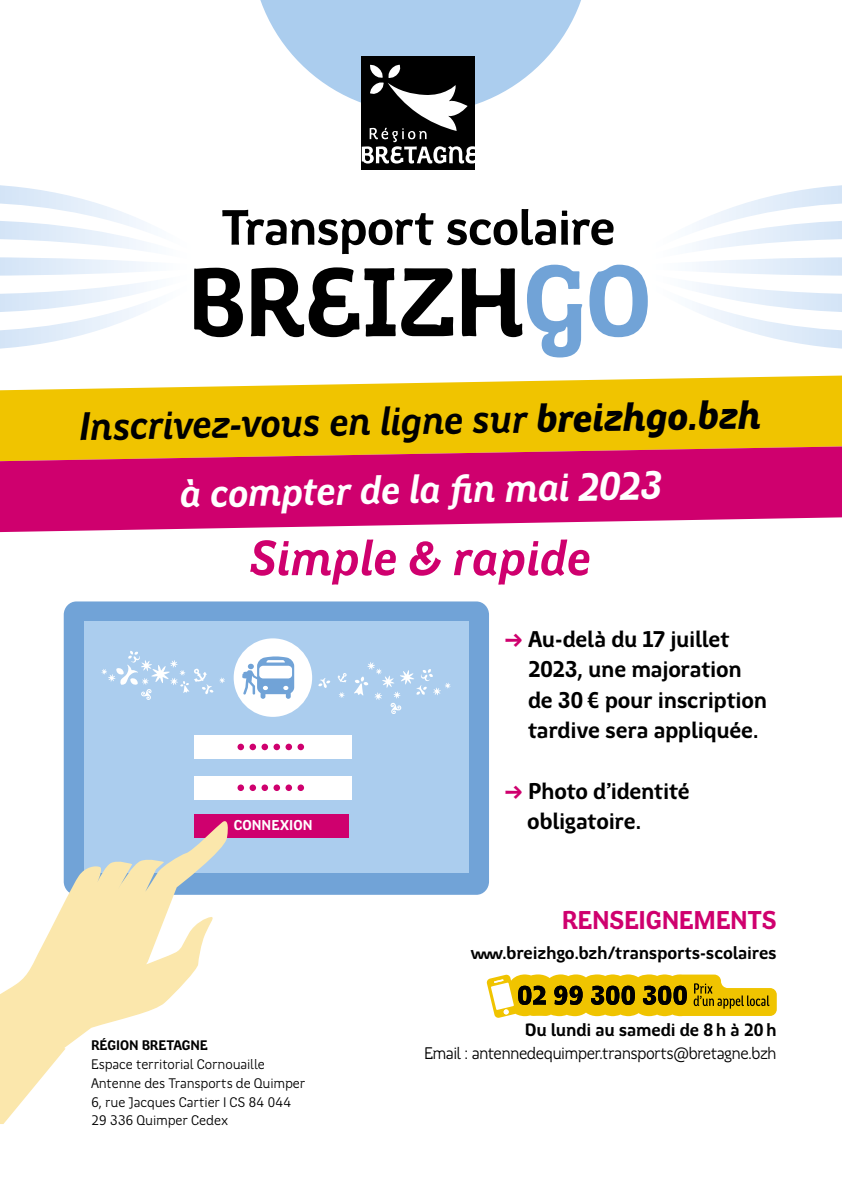
<style>
.page{position:relative;width:842px;height:1191px;background:#fff}
.page>*{position:absolute;margin:0;border:0;box-sizing:border-box;transform-origin:0 0}
.t1{font:700 50px "Region Bretagne New";letter-spacing:-.025em;color:#000}
.t2{font:italic 700 50px "Region Bretagne New";color:#cf006e}
.t3{font:italic 700 40px/69px "Region Bretagne New";color:#000;text-align:center}
.t4{font:700 26px "Region Bretagne New";letter-spacing:-.015em;color:#cf006e}
.t5{font:700 23px/30px "Region Bretagne New";letter-spacing:-.015em;color:#000}
.t6{font:700 18px "Region Bretagne New";letter-spacing:-.01em;color:#000}
.t7{font:17px "Region Bretagne New";letter-spacing:-.04em;color:#000}
.t8{font:700 14.4px "Region Bretagne New";color:#fff}
.t9{font:14px/18.7px "Region Bretagne New";letter-spacing:-.01em;color:#000}
.t10{font:700 14px "Region Bretagne New";letter-spacing:-.01em;color:#000}
.s1{font-weight:900}
.s2{color:#fff}
.s3{color:#cf006e}
</style>
<div class="page">
<svg style="left:0;top:185px;width:243px;height:164px"></svg>
<div style="left:0;top:385px;width:842px;height:61px;background:#f0c400"></div>
<svg style="left:0;top:446px;width:842px;height:86px;background:#d62770"></svg>
<svg style="left:251px;top:0;width:591px;height:387px"></svg>
<div style="left:64px;top:601px;width:425px;height:293px;background:#71a3d7;border-radius:13px"></div>
<div style="left:84px;top:621px;width:385px;height:251px;background:#abcdee"></div>
<div style="left:194px;top:814px;width:155px;height:23px;background:#cf006e"></div>
<div style="left:194px;top:735px;width:157px;height:24px;background:#fff"></div>
<div style="left:194px;top:776px;width:157px;height:23px;background:#fff"></div>
<div style="left:237px;top:743px;width:7px;height:7px;background:#cf006e;border-radius:50%"></div>
<div style="left:249px;top:743px;width:7px;height:7px;background:#cf006e;border-radius:50%"></div>
<div style="left:261px;top:743px;width:7px;height:7px;background:#cf006e;border-radius:50%"></div>
<div style="left:273px;top:743px;width:7px;height:7px;background:#cf006e;border-radius:50%"></div>
<div style="left:285px;top:743px;width:7px;height:7px;background:#cf006e;border-radius:50%"></div>
<div style="left:297px;top:743px;width:7px;height:7px;background:#cf006e;border-radius:50%"></div>
<div style="left:237px;top:784px;width:7px;height:7px;background:#cf006e;border-radius:50%"></div>
<div style="left:249px;top:784px;width:7px;height:7px;background:#cf006e;border-radius:50%"></div>
<div style="left:261px;top:784px;width:7px;height:7px;background:#cf006e;border-radius:50%"></div>
<div style="left:273px;top:784px;width:7px;height:7px;background:#cf006e;border-radius:50%"></div>
<div style="left:285px;top:784px;width:7px;height:7px;background:#cf006e;border-radius:50%"></div>
<div style="left:297px;top:784px;width:7px;height:7px;background:#cf006e;border-radius:50%"></div>
<div style="left:234px;top:638px;width:78px;height:79px;background:#fff;border-radius:50%"></div>
<svg style="left:242px;top:656px;width:52px;height:43px"></svg>
<svg style="left:219px;top:677px;width:6px;height:6px"></svg>
<svg style="left:101px;top:651px;width:112px;height:49px"></svg>
<svg style="left:318px;top:678px;width:12px;height:10px"></svg>
<svg style="left:339px;top:692px;width:6px;height:6px"></svg>
<svg style="left:337px;top:673px;width:10px;height:9px"></svg>
<svg style="left:354px;top:662px;width:97px;height:52px"></svg>
<svg style="left:0;top:818px;width:229px;height:306px"></svg>
<svg style="left:487px;top:974px;width:290px;height:44px"></svg>
<h1 class="t1" style="left:221px;top:200px;width:396px">Transport scolaire</h1>
<h2 class="t3" style="left:79px;top:393px;width:683px;rotate:-1deg">Inscrivez-vous en ligne sur <span class="s1">breizhgo.bzh </span><span class="s2">à compter de la fi n mai 2023</span></h2>
<h1 class="t2" style="left:250px;top:530px;width:342px">Simple &amp; rapide</h1>
<p class="t8" style="left:234px;top:817px;width:80px">CONNEXION</p>
<p class="t10" style="left:91px;top:1038px;width:119px">RÉGION BRETAGNE</p>
<p class="t9" style="left:91px;top:1055px;width:216px">Espace territorial Cornouaille<br>Antenne des Transports de Quimper<br>6, rue Jacques Cartier I CS 84 044<br>29 336 Quimper Cedex</p>
<p class="t5" style="left:528px;top:625px;width:241px;text-indent:-23px"><span class="s3">4</span> Au-delà du 17 juillet<br>2023, une majoration de 30€ pour inscription tardive sera appliquée.</p>
<p class="t5" style="left:527px;top:776px;width:164px;text-indent:-23px"><span class="s3">4</span> Photo d’identité obligatoire.</p>
<p class="t4" style="left:562px;top:905px;width:217px">RENSEIGNEMENTS</p>
<p class="t6" style="left:470px;top:943px;width:308px">www.breizhgo.bzh/transports-scolaires</p>
<p class="t6" style="left:525px;top:1020px;width:253px">Du lundi au samedi de 8h à 20h</p>
<p class="t7" style="left:424px;top:1044px;width:354px">Email : antennedequimper.transports@bretagne.bzh</p>
</div>
